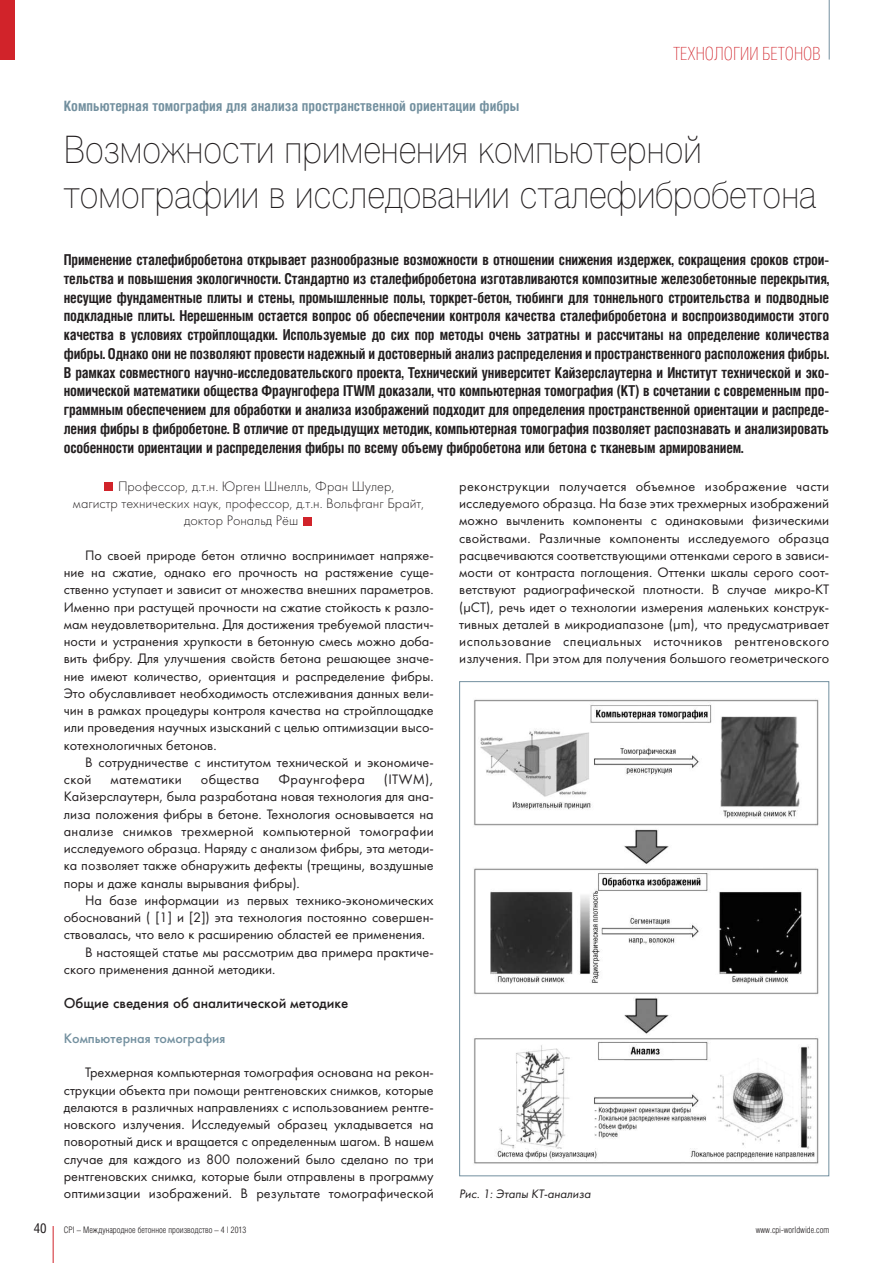
<style>
.page{position:relative;width:893px;height:1263px;background:#fff}
.page>*{position:absolute;margin:0;border:0;box-sizing:border-box;transform-origin:0 0}
.t1{font:100 37.5px/45px "Helios";letter-spacing:.005em;color:#231f20;scale:.9 1}
.t2{font:100 18px "Helios Cond";color:#d1232a}
.t3{font:700 15px/18.8px "Helios Cond";letter-spacing:-.01em;color:#231f20;text-align:justify;scale:.95 1}
.t4{font:15px "Futura Medium C";color:#231f20}
.t5{font:14.25px/17.2px "Futura Book C";color:#231f20;text-align:justify}
.t6{font:14.25px "Futura Light C";color:#231f20}
.t7{font:700 14.25px "Helios Cond";color:#73909f}
.t8{font:14.25px "Futura Book C";letter-spacing:.025em;color:#231f20}
.t9{font:14.25px "Futura Medium C";color:#73909f}
.t10{font:13.5px "Helios Cond";color:#231f20}
.t11{font:italic 12.75px "Futura Book C";letter-spacing:-.005em;color:#231f20}
.t12{font:300 9px "Helios Cond";color:#231f20}
</style>
<div class="page">
<hr style="left:53px;top:1226px;width:1px;height:37px;background:#d1232a">
<hr style="left:829px;top:0;width:1px;height:60px;background:#73909f">
<div style="left:0;top:0;width:15px;height:60px;background:#d1232a"></div>
<div style="left:104px;top:482px;width:9px;height:9px;background:#d1232a"></div>
<div style="left:303px;top:517px;width:9px;height:8px;background:#d1232a"></div>
<img style="left:474px;top:699px;width:345px;height:465px">
<p class="t7" style="left:64px;top:101px;width:457px">Компьютерная томография для анализа пространственной ориентации фибры</p>
<p class="t2" style="left:673px;top:46px;width:149px">ТЕХНОЛОГИИ БЕТОНОВ</p>
<h1 class="t1" style="left:64px;top:131px;width:838px">Возможности применения компьютерной томографии в исследовании сталефибробетона</h1>
<p class="t3" style="left:64px;top:252px;width:807px">Применение сталефибробетона открывает разнообразные возможности в отношении снижения издержек, сокращения сроков строи&shy;тельства и повышения экологичности. Стандартно из сталефибробетона изготавливаются композитные железобетонные перекрытия, несущие фундаментные плиты и стены, промышленные полы, торкрет-бетон, тюбинги для тоннельного строительства и подводные подкладные плиты. Нерешенным остается вопрос об обеспечении контроля качества сталефибробетона и воспроизводимости этого качества в условиях стройплощадки. Используемые до сих пор методы очень затратны и рассчитаны на определение количества фибры. Однако они не позволяют провести надежный и достоверный анализ распределения и пространственного расположения фибры.<br>В рамках совместного научно-исследовательского проекта, Технический университет Кайзерслаутерна и Институт технической и эко&shy;номической математики общества Фраунгофера ITWM доказали, что компьютерная томография (КТ) в сочетании с современным про&shy;граммным обеспечением для обработки и анализа изображений подходит для определения пространственной ориентации и распреде&shy;ления фибры в фибробетоне. В отличие от предыдущих методик, компьютерная томография позволяет распознавать и анализировать особенности ориентации и распределения фибры по всему объему фибробетона или бетона с тканевым армированием.</p>
<p class="t6" style="left:118px;top:478px;width:278px">Профессор, д.т.н. Юрген Шнелль, Фран Шулер,</p>
<p class="t6" style="left:73px;top:495px;width:353px">магистр технических наук, профессор, д.т.н. Вольфганг Брайт,</p>
<p class="t6" style="left:184px;top:512px;width:116px">доктор Рональд Рёш</p>
<p class="t5" style="left:64px;top:546px;width:371px;text-indent:21px">По своей природе бетон отлично воспринимает напряже&shy;ние на сжатие, однако его прочность на растяжение суще&shy;ственно уступает и зависит от множества внешних параметров.<br>Именно при растущей прочности на сжатие стойкость к разло&shy;мам неудовлетворительна. Для достижения требуемой пластич&shy;ности и устранения хрупкости в бетонную смесь можно доба&shy;вить фибру. Для улучшения свойств бетона решающее значе&shy;ние имеют количество, ориентация и распределение фибры.<br>Это обуславливает необходимость отслеживания данных вели&shy;чин в рамках процедуры контроля качества на стройплощадке или проведения научных изысканий с целью оптимизации высо&shy;котехнологичных бетонов.</p>
<p class="t5" style="left:64px;top:753px;width:371px;text-indent:21px">В сотрудничестве с институтом технической и экономиче&shy;ской</p>
<p class="t5" style="left:64px;top:770px;width:371px;text-indent:320px">(ITWM), Кайзерслаутерн, была разработана новая технология для ана&shy;лиза положения фибры в бетоне. Технология основывается на анализе снимков трехмерной компьютерной томографии исследуемого образца. Наряду с анализом фибры, эта методи&shy;ка позволяет также обнаружить дефекты (трещины, воздушные поры и даже каналы вырывания фибры).</p>
<p class="t5" style="left:85px;top:891px;width:350px">На базе информации из первых технико-экономических</p>
<p class="t5" style="left:64px;top:908px;width:371px">обоснований ( [1] и [2]) эта технология постоянно совершен-</p>
<p class="t5" style="left:64px;top:926px;width:363px">ствовалась, что вело к расширению областей ее применения.</p>
<p class="t5" style="left:85px;top:943px;width:350px">В настоящей статье мы рассмотрим два примера практиче-</p>
<p class="t5" style="left:64px;top:960px;width:213px">ского применения данной методики.</p>
<p class="t4" style="left:64px;top:994px;width:286px">Общие сведения об аналитической методике</p>
<p class="t9" style="left:64px;top:1030px;width:163px">Компьютерная томография</p>
<p class="t5" style="left:64px;top:1064px;width:371px;text-indent:21px">Трехмерная компьютерная томография основана на рекон&shy;струкции объекта при помощи рентгеновских снимков, которые делаются в различных направлениях с использованием рентге&shy;новского излучения. Исследуемый образец укладывается на поворотный диск и вращается с определенным шагом. В нашем случае для каждого из 800 положений было сделано по три рентгеновских снимка, которые были отправлены в программу оптимизации изображений. В результате томографической</p>
<p class="t8" style="left:111px;top:771px;width:73px">математики</p>
<p class="t8" style="left:201px;top:771px;width:60px">общества</p>
<p class="t8" style="left:278px;top:771px;width:88px">Фраунгофера</p>
<p class="t5" style="left:459px;top:477px;width:371px">реконструкции получается объемное изображение части исследуемого образца. На базе этих трехмерных изображений можно вычленить компоненты с одинаковыми физическими свойствами. Различные компоненты исследуемого образца расцвечиваются соответствующими оттенками серого в зависи&shy;мости от контраста поглощения. Оттенки шкалы серого соот&shy;ветствуют радиографической плотности. В случае микро-КТ (µCT), речь идет о технологии измерения маленьких конструк&shy;тивных деталей в микродиапазоне (µm), что предусматривает использование специальных источников рентгеновского излучения. При этом для получения большого геометрического</p>
<p class="t11" style="left:459px;top:1186px;width:133px">Рис. 1: Этапы КТ-анализа</p>
<p class="t10" style="left:34px;top:1223px;width:14px">40</p>
<p class="t12" style="left:64px;top:1226px;width:184px">CPI – Международное бетонное производство – 4 | 2013</p>
<p class="t12" style="left:756px;top:1226px;width:75px">www.cpi-worldwide.com</p>
</div>
